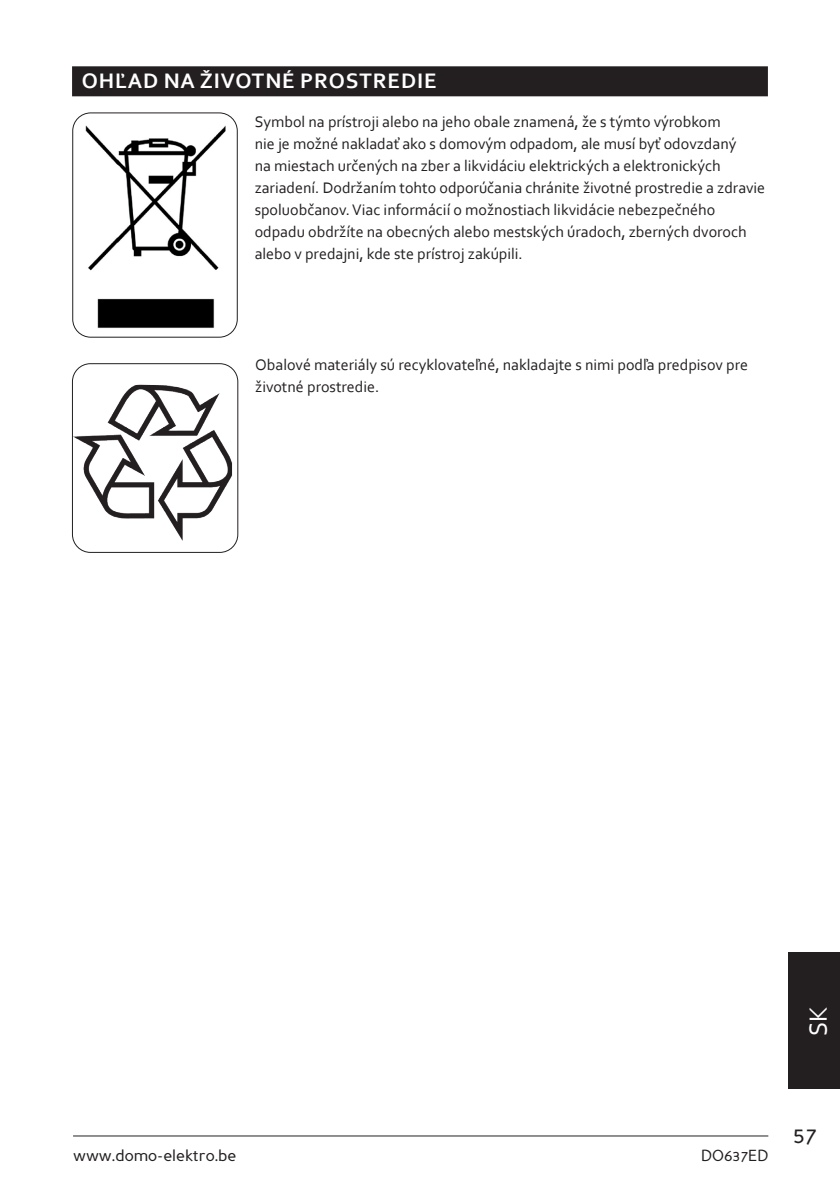
<style>
.page{position:relative;width:840px;height:1191px;background:#fff}
.page>*{position:absolute;margin:0;border:0;box-sizing:border-box;transform-origin:0 0}
.t1{font:26px "Corbel";color:#fff}
.t2{font:24px "Perspective Sans";color:#231f20}
.t3{font:700 22px "Corbel";letter-spacing:.04em;color:#fff}
.t4{font:16px/22px "Corbel";color:#231f20}
.t5{font:16px "Perspective Sans";color:#231f20}
</style>
<div class="page">
<hr style="left:73px;top:1135px;width:694px;height:1px;background:#231f20">
<div style="left:788px;top:952px;width:51px;height:137px;background:#231f20"></div>
<div style="left:72px;top:66px;width:695px;height:30px;background:#231f20"></div>
<img style="left:85px;top:125px;width:141px;height:203px">
<div style="left:72px;top:112px;width:165px;height:225px;border:1px solid #231f20;border-radius:18px"></div>
<img style="left:72px;top:385px;width:160px;height:156px">
<div style="left:72px;top:363px;width:166px;height:190px;border:1px solid #231f20;border-radius:18px"></div>
<h3 class="t3" style="left:82px;top:67px;width:356px">OHĽAD NA ŽIVOTNÉ PROSTREDIE</h3>
<p class="t4" style="left:254px;top:111px;width:512px">Symbol na prístroji alebo na jeho obale znamená, že s týmto výrobkom<br>nie je možné nakladať ako s domovým odpadom, ale musí byť odovzdaný<br>na miestach určených na zber a likvidáciu elektrických a elektronických zariadení. Dodržaním tohto odporúčania chránite životné prostredie a zdravie spoluobčanov. Viac informácií o možnostiach likvidácie nebezpečného odpadu obdržíte na obecných alebo mestských úradoch, zberných dvoroch alebo v predajni, kde ste prístroj zakúpili.</p>
<p class="t4" style="left:255px;top:353px;width:494px">Obalové materiály sú recyklovateľné, nakladajte s nimi podľa predpisov pre životné prostredie.</p>
<h1 class="t1" style="left:801px;top:1036px;width:32px;rotate:-90deg">SK</h1>
<p class="t5" style="left:73px;top:1146px;width:165px">www.domo-elektro.be</p>
<p class="t5" style="left:700px;top:1146px;width:69px">DO637ED</p>
<h2 class="t2" style="left:792px;top:1120px;width:26px">57</h2>
</div>
